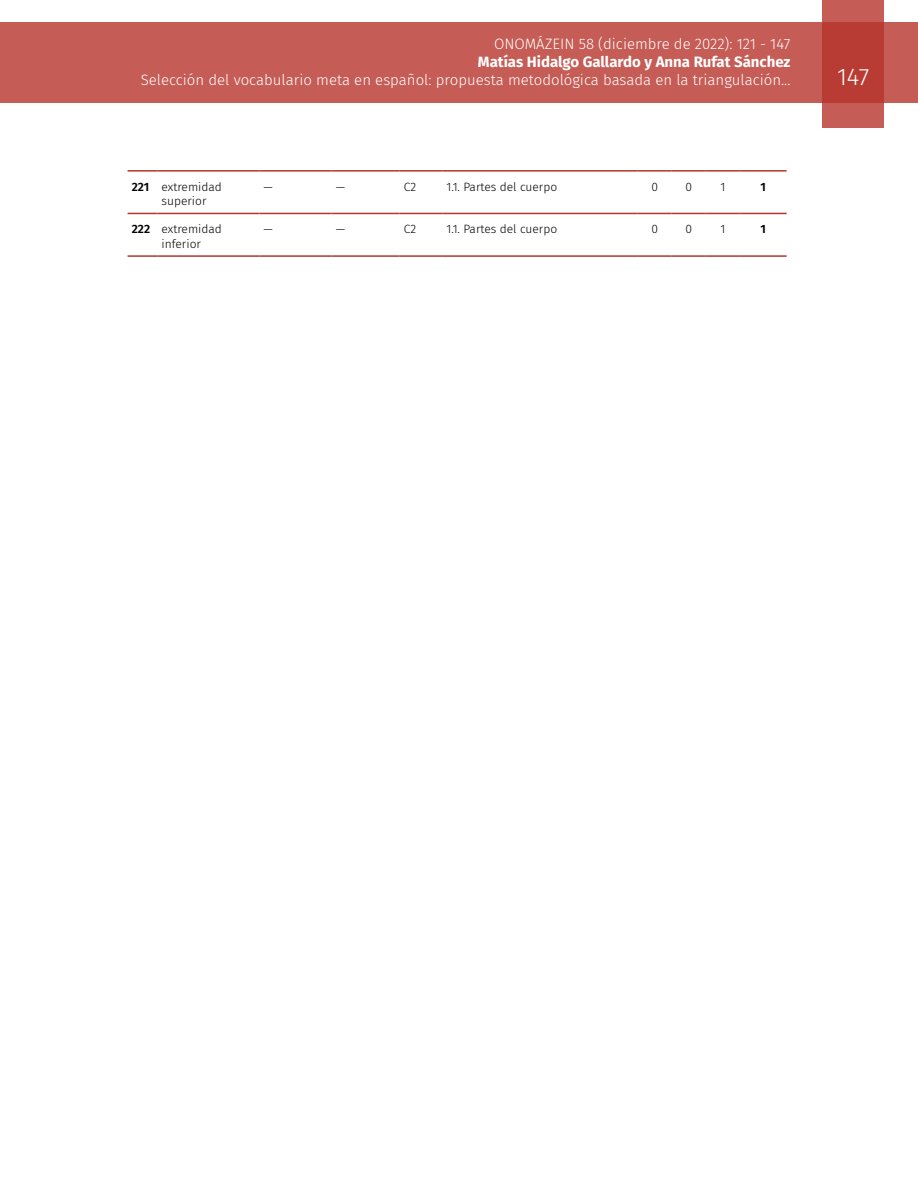
<style>
.page{position:relative;width:918px;height:1188px;background:#fff}
.page>*{position:absolute;margin:0;border:0;box-sizing:border-box;transform-origin:0 0}
.t1{font:300 24px "Fira Sans";color:#fff}
.t2{font:300 15px "Fira Sans";color:#fff}
.t3{font:700 15px "Fira Sans";color:#fff}
.t4{font:300 12px/14.4px "Fira Sans";color:#000}
.t5{font:600 12px "Fira Sans";color:#000}
.s1{font-weight:600}
</style>
<div class="page">
<div style="left:0;top:23px;width:918px;height:80px;background:#c55c56"></div>
<svg style="left:822px;top:0;width:62px;height:128px;background:#bd4740"></svg>
<hr style="left:128px;top:170px;width:29px;height:2px;background:#b7342c">
<svg style="left:128px;top:213px;width:29px;height:1px"></svg>
<hr style="left:128px;top:255px;width:29px;height:2px;background:#b7342c">
<hr style="left:157px;top:170px;width:102px;height:2px;background:#b7342c">
<hr style="left:332px;top:170px;width:68px;height:2px;background:#b7342c">
<hr style="left:442px;top:170px;width:196px;height:2px;background:#b7342c">
<hr style="left:157px;top:213px;width:102px;height:1px;background:#b7342c">
<hr style="left:332px;top:213px;width:68px;height:1px;background:#b7342c">
<hr style="left:442px;top:213px;width:196px;height:1px;background:#b7342c">
<hr style="left:157px;top:255px;width:102px;height:2px;background:#b7342c">
<hr style="left:332px;top:255px;width:68px;height:2px;background:#b7342c">
<hr style="left:442px;top:255px;width:196px;height:2px;background:#b7342c">
<hr style="left:259px;top:170px;width:73px;height:2px;background:#b7342c">
<hr style="left:400px;top:170px;width:42px;height:2px;background:#b7342c">
<hr style="left:638px;top:170px;width:34px;height:2px;background:#b7342c">
<hr style="left:672px;top:170px;width:34px;height:2px;background:#b7342c">
<hr style="left:706px;top:170px;width:34px;height:2px;background:#b7342c">
<hr style="left:740px;top:170px;width:47px;height:2px;background:#b7342c">
<hr style="left:259px;top:213px;width:73px;height:1px;background:#b7342c">
<hr style="left:400px;top:213px;width:42px;height:1px;background:#b7342c">
<hr style="left:638px;top:213px;width:34px;height:1px;background:#b7342c">
<hr style="left:672px;top:213px;width:34px;height:1px;background:#b7342c">
<hr style="left:706px;top:213px;width:34px;height:1px;background:#b7342c">
<hr style="left:740px;top:213px;width:47px;height:1px;background:#b7342c">
<hr style="left:259px;top:255px;width:73px;height:2px;background:#b7342c">
<hr style="left:400px;top:255px;width:42px;height:2px;background:#b7342c">
<hr style="left:638px;top:255px;width:34px;height:2px;background:#b7342c">
<hr style="left:672px;top:255px;width:34px;height:2px;background:#b7342c">
<hr style="left:706px;top:255px;width:34px;height:2px;background:#b7342c">
<hr style="left:740px;top:255px;width:47px;height:2px;background:#b7342c">
<p class="t2" style="left:494px;top:34px;width:298px">ONOMÁZEIN 58 (diciembre de 2022): 121 - 147</p>
<p class="t3" style="left:478px;top:50px;width:314px">Matías Hidalgo Gallardo y Anna Rufat Sánchez</p>
<p class="t2" style="left:141px;top:70px;width:651px">Selección del vocabulario meta en español: propuesta metodológica basada en la triangulación...</p>
<h1 class="t1" style="left:837px;top:60px;width:34px">147</h1>
<p class="t4" style="left:162px;top:179px;width:62px;text-indent:-30px"><span class="s1">221</span> extremidad superior</p>
<p class="t4" style="left:264px;top:179px;width:11px">—</p>
<p class="t4" style="left:336px;top:179px;width:11px">—</p>
<p class="t4" style="left:404px;top:179px;width:14px">C2</p>
<p class="t4" style="left:446px;top:179px;width:112px">1.1. Partes del cuerpo</p>
<p class="t4" style="left:651px;top:179px;width:8px">0</p>
<p class="t4" style="left:686px;top:179px;width:8px">0</p>
<p class="t4" style="left:720px;top:179px;width:6px">1</p>
<p class="t5" style="left:760px;top:177px;width:7px">1</p>
<p class="t4" style="left:162px;top:222px;width:62px;text-indent:-30px"><span class="s1">222</span> extremidad inferior</p>
<p class="t4" style="left:264px;top:222px;width:11px">—</p>
<p class="t4" style="left:336px;top:222px;width:11px">—</p>
<p class="t4" style="left:404px;top:222px;width:14px">C2</p>
<p class="t4" style="left:446px;top:222px;width:112px">1.1. Partes del cuerpo</p>
<p class="t4" style="left:651px;top:222px;width:8px">0</p>
<p class="t4" style="left:686px;top:222px;width:8px">0</p>
<p class="t4" style="left:720px;top:222px;width:6px">1</p>
<p class="t5" style="left:760px;top:219px;width:7px">1</p>
</div>
